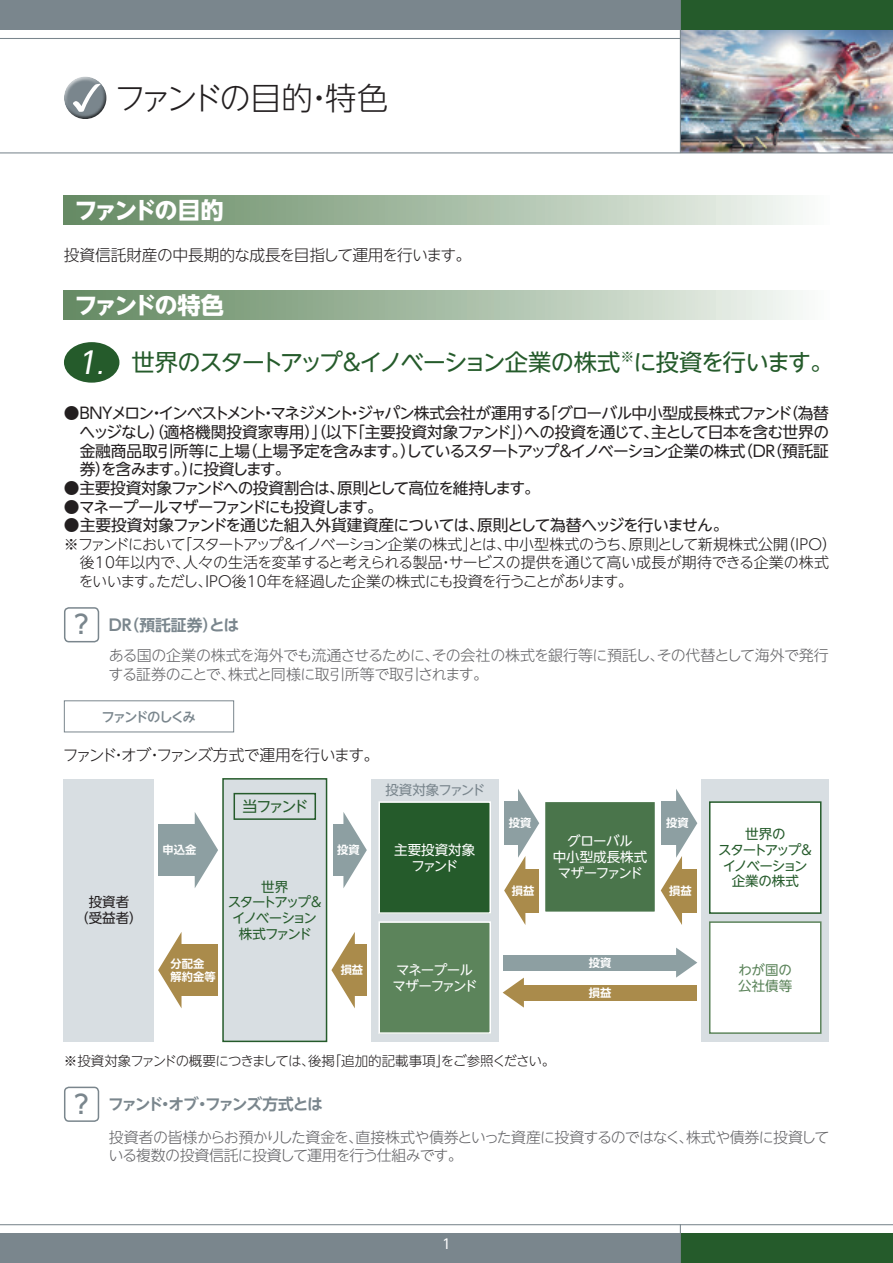
<style>
.page{position:relative;width:893px;height:1263px;background:#fff}
.page>*{position:absolute;margin:0;border:0;box-sizing:border-box;transform-origin:0 0}
.t1{font:300 31.5px "UD Shin Go NT Pro";letter-spacing:-.11em;color:#231f20}
.t2{font:23.25px "UD Shin Go NT Pro";letter-spacing:-.06em;color:#255b2b}
.t3{font:700 23.25px "UD Shin Go NT Pro";letter-spacing:-.125em;color:#fff}
.t4{font:15.75px/18.8px "UD Shin Go NT Pro";letter-spacing:-.07em;color:#231f20;text-align:justify}
.t5{font:15.75px "UD Shin Go NT Pro";letter-spacing:-.04em;color:#231f20}
.t6{font:15.75px "UD Shin Go NT Pro";letter-spacing:-.05em;color:#231f20}
.t7{font:700 15.75px "UD Shin Go NT Pro De";letter-spacing:-.08em;color:#7a868d}
.t8{font:300 15.75px "UD Shin Go NT Pro";letter-spacing:-.025em;color:#231f20}
.t9{font:300 15.75px "UD Shin Go NT Pro";letter-spacing:-.08em;color:#231f20}
.t10{font:300 15px/18.8px "UD Shin Go NT Pro";letter-spacing:-.045em;color:#636366}
.t11{font:300 15px/18.8px "UD Shin Go NT Pro";letter-spacing:-.04em;color:#231f20}
.t12{font:15px "UD Shin Go NT Pro";letter-spacing:-.17em;color:#255b2b}
.t13{font:300 13.5px "UD Shin Go NT Pro";letter-spacing:-.055em;color:#231f20}
.t14{font:13.5px/15.8px "UD Shin Go NT Pro";letter-spacing:-.105em;color:#255b2b;text-align:center}
.t15{font:13.5px/15.8px "UD Shin Go NT Pro";letter-spacing:-.14em;color:#255b2b;text-align:center}
.t16{font:13.5px/15.8px "UD Shin Go NT Pro";letter-spacing:-.03em;color:#fff;text-align:center}
.t17{font:13.5px/15.8px "UD Shin Go NT Pro";letter-spacing:-.06em;color:#fff}
.t18{font:13.5px/15.8px "UD Shin Go NT Pro";color:#fff;text-align:center}
.t19{font:500 13.5px "UD Shin Go NT Pro";letter-spacing:-.14em;color:#7a868d}
.t20{font:13.5px/15.8px "UD Shin Go NT Pro";color:#231f20;text-align:center}
.t21{font:13.5px/15.8px "UD Shin Go NT Pro";color:#5c845b}
.t22{font:13.5px "UD Shin Go NT Pro";letter-spacing:-.065em;color:#7a868d}
.t23{font:700 11.25px/13.5px "UD Shin Go NT Pro De";color:#fff}
.s1{font-style:italic;font-size:30px;color:#fff}
.s2{font-style:italic;color:#fff}
.s3{font-family:"UD Shin Go NT Pro";font-weight:500;font-size:25.5px}
</style>
<div class="page">
<img style="left:681px;top:30px;width:212px;height:122px">
<hr style="left:0;top:38px;width:680px;height:1px;background:#7a868d">
<div style="left:0;top:0;width:680px;height:30px;background:#7a868d"></div>
<div style="left:0;top:1233px;width:680px;height:30px;background:#7a868d"></div>
<hr style="left:0;top:1224px;width:893px;height:1px;background:#7a868d">
<div style="left:680px;top:0;width:213px;height:30px;background:#255b2b"></div>
<div style="left:680px;top:1233px;width:213px;height:30px;background:#255b2b"></div>
<hr style="left:680px;top:1224px;width:1px;height:39px;background:#7a868d">
<hr style="left:680px;top:0;width:1px;height:153px;background:#7a868d">
<hr style="left:0;top:152px;width:893px;height:1px;background:#7a868d">
<div style="left:64px;top:76px;width:43px;height:34px;background:#fff;opacity:.75"></div>
<div style="left:64px;top:83px;width:44px;height:38px;background:#231f20;opacity:.75"></div>
<div style="left:64px;top:196px;width:765px;height:29px;background:linear-gradient(to right,#60875e,#f4f8f4)"></div>
<div style="left:64px;top:290px;width:765px;height:30px;background:linear-gradient(to right,#60875e,#f4f8f4)"></div>
<div style="left:64px;top:342px;width:55px;height:41px;background:#255b2b;border-radius:50%"></div>
<div style="left:64px;top:607px;width:35px;height:35px;border:2px solid #7a868d;border-radius:4px"></div>
<div style="left:64px;top:700px;width:170px;height:32px;border:1px solid #7a868d"></div>
<div style="left:503px;top:955px;width:177px;height:15px;background:#8d9fa2"></div>
<div style="left:544px;top:801px;width:111px;height:111px;background:#4a754b"></div>
<div style="left:544px;top:801px;width:112px;height:112px;border:2px solid #fff"></div>
<svg style="left:504px;top:789px;width:35px;height:136px"></svg>
<svg style="left:661px;top:789px;width:36px;height:136px"></svg>
<svg style="left:676px;top:947px;width:21px;height:30px"></svg>
<div style="left:518px;top:985px;width:179px;height:15px;background:#aa8b4b"></div>
<svg style="left:503px;top:977px;width:21px;height:30px"></svg>
<div style="left:64px;top:779px;width:90px;height:262px;background:#d8dee2"></div>
<div style="left:701px;top:779px;width:128px;height:262px;background:#d8dee2"></div>
<div style="left:710px;top:802px;width:111px;height:111px;background:#fff"></div>
<div style="left:709px;top:801px;width:112px;height:113px;border:2px solid #255b2b"></div>
<div style="left:710px;top:922px;width:111px;height:111px;background:#fff"></div>
<div style="left:709px;top:921px;width:112px;height:113px;border:2px solid #5c845b"></div>
<div style="left:223px;top:779px;width:104px;height:262px;background:#d8dee2"></div>
<div style="left:222px;top:778px;width:105px;height:264px;border:2px solid #255b2b"></div>
<div style="left:234px;top:793px;width:82px;height:27px;border:2px solid #255b2b"></div>
<div style="left:371px;top:779px;width:127px;height:262px;background:#d8dee2"></div>
<div style="left:379px;top:802px;width:111px;height:111px;background:#255b2b"></div>
<div style="left:378px;top:801px;width:113px;height:113px;border:2px solid #fff"></div>
<div style="left:379px;top:922px;width:111px;height:111px;background:#5c845b"></div>
<div style="left:378px;top:921px;width:113px;height:113px;border:2px solid #fff"></div>
<div style="left:158px;top:824px;width:41px;height:52px;background:#8d9fa2"></div>
<svg style="left:195px;top:812px;width:23px;height:76px"></svg>
<svg style="left:158px;top:933px;width:23px;height:75px"></svg>
<div style="left:177px;top:944px;width:41px;height:52px;background:#aa8b4b"></div>
<div style="left:334px;top:824px;width:17px;height:52px;background:#8d9fa2"></div>
<svg style="left:343px;top:812px;width:24px;height:76px"></svg>
<svg style="left:331px;top:932px;width:24px;height:76px"></svg>
<div style="left:350px;top:944px;width:17px;height:52px;background:#aa8b4b"></div>
<div style="left:64px;top:1086px;width:35px;height:36px;border:2px solid #7a868d;border-radius:4px"></div>
<h1 class="t1" style="left:114px;top:72px;width:275px">ファンドの目的・特色</h1>
<h2 class="t3" style="left:74px;top:191px;width:151px">ファンドの目的</h2>
<p class="t8" style="left:64px;top:242px;width:409px">投資信託財産の中長期的な成長を目指して運用を行います。</p>
<h2 class="t3" style="left:74px;top:286px;width:151px">ファンドの特色</h2>
<h2 class="t2" style="left:77px;top:344px;width:758px"><span class="s1">1</span><span class="s2">.</span> 世界のスタートアップ＆イノベーション企業の株式<sup>※</sup>に投資を行います。</h2>
<p class="t4" style="left:79px;top:403px;width:751px;text-indent:-16px">●ＢＮＹメロン・インベストメント・マネジメント・ジャパン株式会社が運用する「グローバル中小型成長株式ファンド（為替ヘッジなし）（適格機関投資家専用）」（以下「主要投資対象ファンド」）への投資を通じて、主として日本を含む世界の金融商品取引所等に上場（上場予定を含みます。）しているスタートアップ＆イノベーション企業の株式（DR（預託証券）を含みます。）に投資します。</p>
<p class="t6" style="left:64px;top:475px;width:478px">●主要投資対象ファンドへの投資割合は、原則として高位を維持します。</p>
<p class="t4" style="left:64px;top:497px;width:320px">●マネープールマザーファンドにも投資します。</p>
<p class="t5" style="left:64px;top:513px;width:666px">●主要投資対象ファンドを通じた組入外貨建資産については、原則として為替ヘッジを行いません。</p>
<p class="t11" style="left:79px;top:534px;width:760px;text-indent:-15px">※ファンドにおいて「スタートアップ＆イノベーション企業の株式」とは、中小型株式のうち、原則として新規株式公開（IPO）後10年以内で、人々の生活を変革すると考えられる製品・サービスの提供を通じて高い成長が期待できる企業の株式をいいます。ただし、IPO後10年を経過した企業の株式にも投資を行うことがあります。</p>
<p class="t7" style="left:74px;top:612px;width:166px"><span class="s3">?</span> ＤＲ（預託証券）とは</p>
<p class="t10" style="left:108px;top:645px;width:722px">ある国の企業の株式を海外でも流通させるために、その会社の株式を銀行等に預託し、その代替として海外で発行する証券のことで、株式と同様に取引所等で取引されます。</p>
<p class="t19" style="left:101px;top:705px;width:96px">ファンドのしくみ</p>
<p class="t9" style="left:63px;top:742px;width:318px">ファンド・オブ・ファンズ方式で運用を行います。</p>
<p class="t20" style="left:75px;top:894px;width:69px">投資者<br>（受益者）</p>
<p class="t23" style="left:163px;top:843px;width:35px">申込金</p>
<p class="t23" style="left:171px;top:956px;width:46px">分配金解約金等</p>
<p class="t12" style="left:242px;top:794px;width:68px">当ファンド</p>
<p class="t15" style="left:228px;top:878px;width:97px">世界<br>スタートアップ＆イノベーション株式ファンド</p>
<p class="t23" style="left:337px;top:843px;width:24px">投資</p>
<p class="t23" style="left:341px;top:963px;width:24px">損益</p>
<p class="t22" style="left:385px;top:779px;width:102px">投資対象ファンド</p>
<p class="t18" style="left:394px;top:841px;width:82px">主要投資対象ファンド</p>
<p class="t17" style="left:393px;top:961px;width:86px">マネープールマザーファンド</p>
<p class="t23" style="left:509px;top:816px;width:24px">投資</p>
<p class="t23" style="left:512px;top:883px;width:24px">損益</p>
<p class="t16" style="left:553px;top:833px;width:96px">グローバル<br>中小型成長株式マザーファンド</p>
<p class="t23" style="left:666px;top:816px;width:24px">投資</p>
<p class="t23" style="left:669px;top:883px;width:24px">損益</p>
<p class="t23" style="left:589px;top:955px;width:24px">投資</p>
<p class="t23" style="left:589px;top:985px;width:24px">損益</p>
<p class="t14" style="left:718px;top:826px;width:97px">世界の<br>スタートアップ＆イノベーション企業の株式</p>
<p class="t21" style="left:738px;top:961px;width:55px">わが国の公社債等</p>
<p class="t13" style="left:64px;top:1050px;width:493px">※投資対象ファンドの概要につきましては、後掲「追加的記載事項」をご参照ください。</p>
<p class="t7" style="left:74px;top:1091px;width:250px"><span class="s3">?</span> ファンド・オブ・ファンズ方式とは</p>
<p class="t10" style="left:109px;top:1127px;width:722px">投資者の皆様からお預かりした資金を、直接株式や債券といった資産に投資するのではなく、株式や債券に投資している複数の投資信託に投資して運用を行う仕組みです。</p>
<p class="t17" style="left:442px;top:1235px;width:10px">1</p>
</div>
